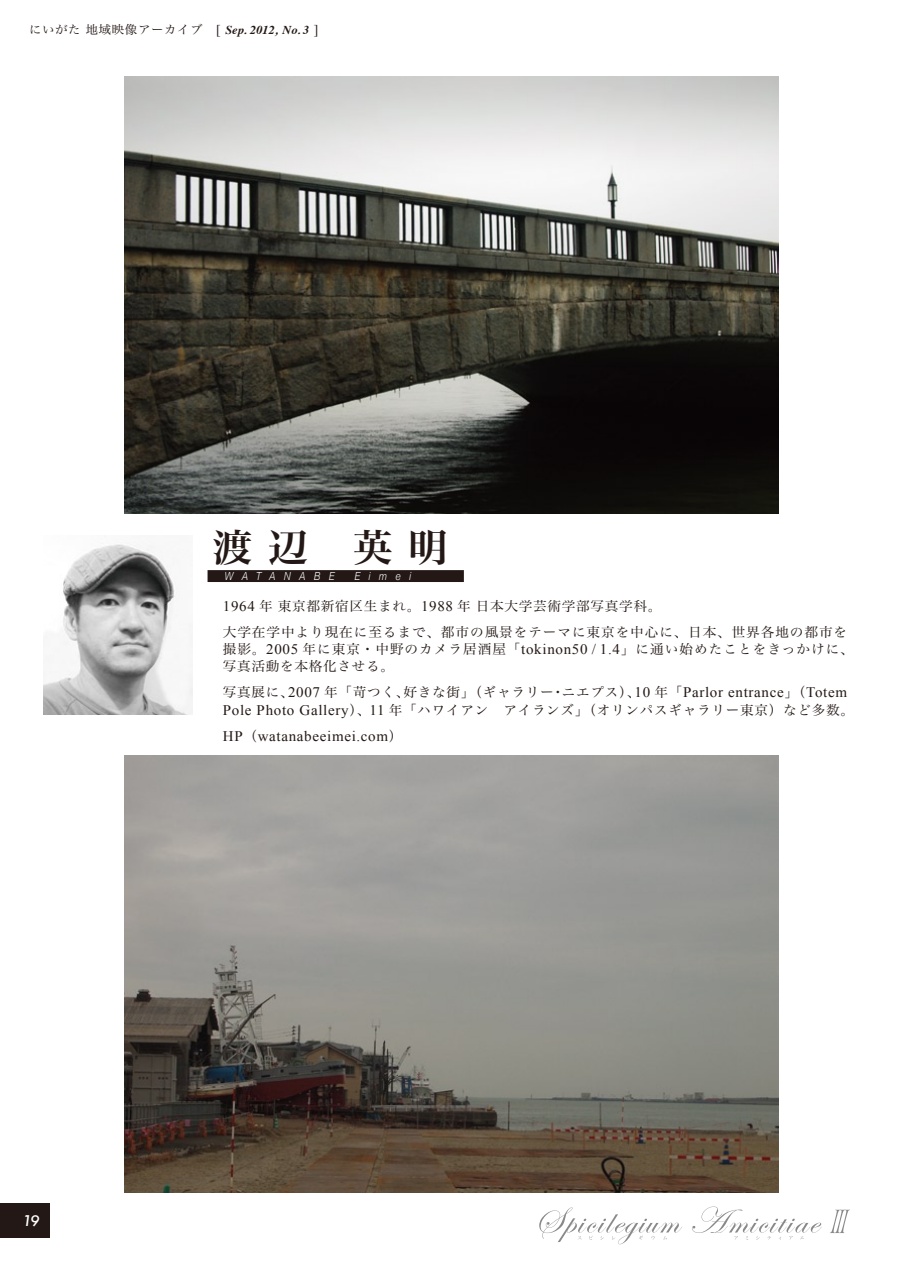
<style>
.page{position:relative;width:903px;height:1275px;background:#fff}
.page>*{position:absolute;margin:0;border:0;box-sizing:border-box;transform-origin:0 0}
.t1{font:38.5px "Hira Min Pro W6";color:#231815}
.t2{font:14.53px "Times New Roman";letter-spacing:.045em;color:#231815}
.t3{font:italic 500 14.35px "Futura";color:#fff}
.t4{font:13.3px/26.1px "Hira Min Pro W3";letter-spacing:.05em;color:#231815}
.t5{font:13.3px/17.3px "Hira Min Pro W3";letter-spacing:.075em;color:#231815}
.t6{font:12.08px "Hira Min Pro W3";letter-spacing:.05em;color:#231815}
.t7{font:italic 300 11.2px "Helvetica Neue";letter-spacing:.9em;color:#fff;scale:.86 1}
.s1{font-family:"Times New Roman";font-size:13.3px}
.s2{font-family:"Times";font-weight:700;font-style:italic}
.s3{font-family:"Times New Roman";font-size:14.53px}
.s4{font-family:"Hira Min Pro W3";font-size:13.3px}
</style>
<div class="page">
<div style="left:0;top:1203px;width:50px;height:35px;background:#231815"></div>
<svg style="left:830px;top:1210px;width:20px;height:23px"></svg>
<svg style="left:539px;top:1207px;width:143px;height:37px"></svg>
<svg style="left:692px;top:1206px;width:130px;height:34px"></svg>
<img style="left:124px;top:77px;width:655px;height:436px">
<img style="left:124px;top:756px;width:655px;height:436px">
<img style="left:43px;top:544px;width:149px;height:170px">
<div style="left:208px;top:570px;width:256px;height:12px;background:#231815"></div>
<p class="t6" style="left:29px;top:19px;width:291px">にいがた 地域映像アーカイブ <span class="s1">[</span> <span class="s2">Sep. 2012, No. 3</span> <span class="s1">]</span></p>
<h1 class="t1" style="left:212px;top:514px;width:237px">渡辺 英明</h1>
<p class="t7" style="left:225px;top:569px;width:129px">WATANABE</p>
<p class="t7" style="left:355px;top:569px;width:67px">Eimei</p>
<p class="t4" style="left:223px;top:591px;width:626px"><span class="s3">196(</span> 年東京都新宿区生まれ。<span class="s3">1988</span> 年日本大学芸術学部写真学科。<br>大学在学中より現在に至るまで、都市の風景をテーマに東京を中心に、日本、世界各地の都市を</p>
<p class="t5" style="left:223px;top:639px;width:633px">撮影。<span class="s3">2005</span> 年に東京・中野のカメラ居酒屋「<span class="s3">tokinon50 / 1.(</span>」に通い始めたことをきっかけに、写真活動を本格化させる。</p>
<p class="t4" style="left:223px;top:682px;width:633px;line-height:17.3px">写真展に、<span class="s3">2007</span> 年「苛つく、好きな街」（ギャラリー・ニエプス）、<span class="s3">10</span> 年「<span class="s3">Parlor entrance</span>」（<span class="s3">Totem<br>Pole Photo Gallery</span>）、<span class="s3">11</span> 年「ハワイアン アイランズ」（オリンパスギャラリー東京）など多数。</p>
<p class="t2" style="left:223px;top:726px;width:181px">HP<span class="s4">（</span>watanabeeimei.com<span class="s4">）</span></p>
<p class="t3" style="left:23px;top:1211px;width:18px">19</p>
</div>
